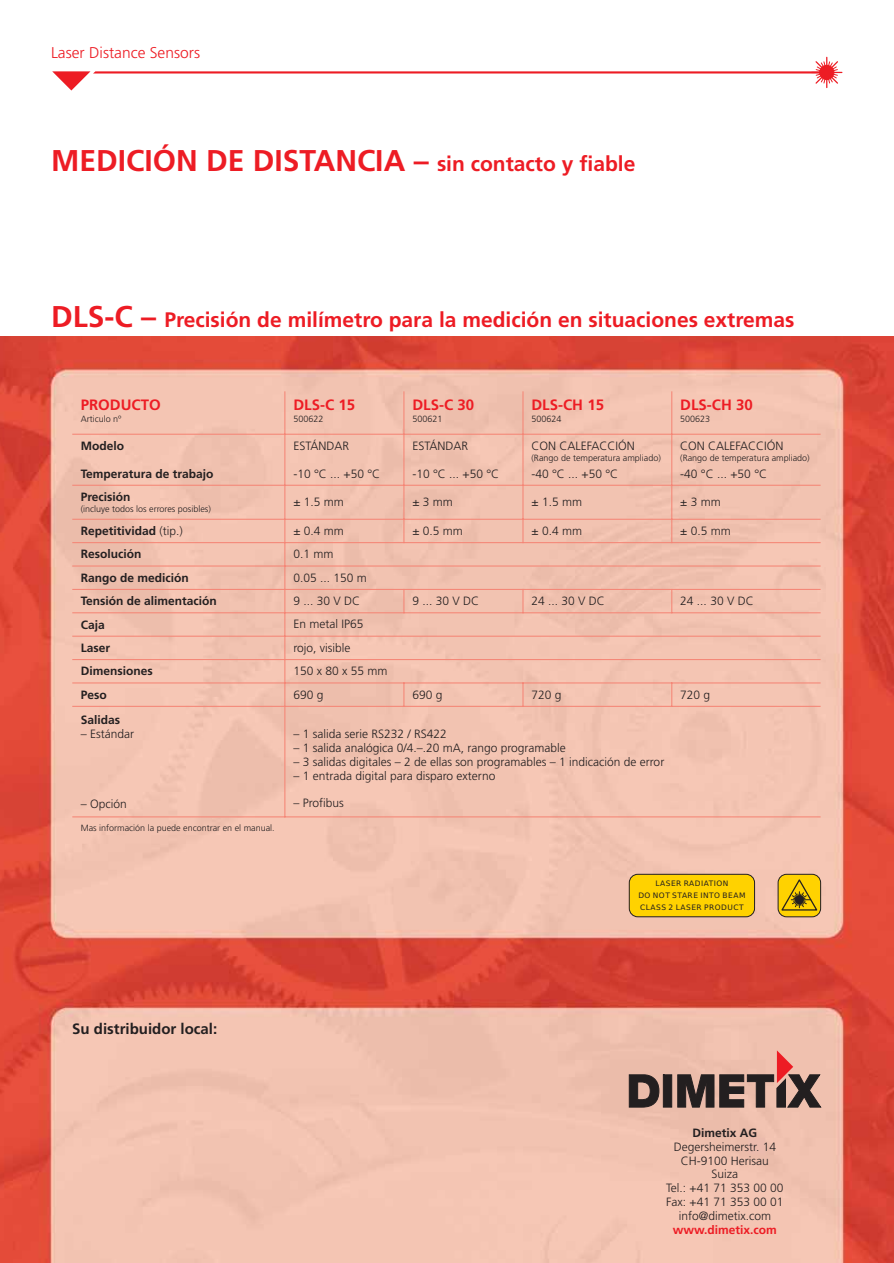
<style>
.page{position:relative;width:894px;height:1263px;background:#fff}
.page>*{position:absolute;margin:0;border:0;box-sizing:border-box;transform-origin:0 0}
.t1{font:300 30px "Frutiger LT Com";color:#ed1c24}
.t2{font:300 21px "Frutiger LT Com";color:#ed1c24}
.t3{font:300 15.6px "Frutiger LT Com";color:#ed1c24}
.t4{font:300 15px "Frutiger LT Com";color:#ed1c24}
.t5{font:300 15px "Frutiger LT Com";color:#231f20}
.t6{font:300 12px/14px "Frutiger LT Com";color:#231f20;text-align:center}
.t7{font:300 12px "Frutiger LT Com";color:#231f20}
.t8{font:300 12px "Frutiger LT Com";color:#ed1c24}
.t9{font:300 9px "Frutiger LT Com";color:#231f20}
.t10{font:300 9px "Frutiger 45";color:#231f20}
.t11{font:7.5px/12.1px "DejaVu Sans";letter-spacing:.065em;color:#231f20;text-align:center}
.s1{font-size:21px}
.s2{font-size:30px}
.s3{font-style:inherit}
</style>
<div class="page">
<img style="left:0;top:336px;width:894px;height:927px">
<svg style="left:629px;top:1075px;width:43px;height:32px"></svg>
<svg style="left:678px;top:1075px;width:36px;height:32px"></svg>
<svg style="left:720px;top:1050px;width:101px;height:57px;background:#a98177"></svg>
<svg style="left:52px;top:56px;width:791px;height:35px"></svg>
<div style="left:820px;top:65px;width:14px;height:15px;background:#ed1c24;border:1px solid #ed1c24;border-radius:50%"></div>
<div style="left:629px;top:874px;width:126px;height:43px;background:#ffd200;border-radius:8px"></div>
<div style="left:629px;top:874px;width:126px;height:43px;border:1px solid #231f20;border-radius:8px"></div>
<div style="left:778px;top:874px;width:43px;height:43px;background:#ffd200;border-radius:9px"></div>
<div style="left:778px;top:874px;width:43px;height:43px;border:1px solid #231f20;border-radius:9px"></div>
<svg style="left:780px;top:877px;width:39px;height:35px"></svg>
<div style="left:71px;top:390px;width:751px;height:428px;background:#f2c3b1"></div>
<h3 class="t3" style="left:51px;top:47px;width:151px">Laser Distance Sensors</h3>
<h1 class="t1" style="left:51px;top:149px;width:586px">MEDICIÓN DE DISTANCIA – <span class="s1">sin contacto y fiable</span></h1>
<h2 class="t2" style="left:51px;top:311px;width:745px"><span class="s2">DLS-C –</span> Precisión de milímetro para la medición en situaciones extremas</h2>
<p class="t4" style="left:81px;top:398px;width:82px">PRODUCTO</p>
<p class="t9" style="left:81px;top:415px;width:42px">Articulo nº</p>
<p class="t4" style="left:293px;top:398px;width:63px">DLS-C 15</p>
<p class="t9" style="left:293px;top:415px;width:32px">500622</p>
<p class="t4" style="left:412px;top:398px;width:63px">DLS-C 30</p>
<p class="t9" style="left:412px;top:415px;width:32px">500621</p>
<p class="t4" style="left:531px;top:398px;width:74px">DLS-CH 15</p>
<p class="t9" style="left:531px;top:415px;width:32px">500624</p>
<p class="t4" style="left:680px;top:398px;width:74px">DLS-CH 30</p>
<p class="t9" style="left:680px;top:415px;width:32px">500623</p>
<p class="t7" style="left:81px;top:441px;width:45px">Modelo</p>
<p class="t7" style="left:81px;top:469px;width:134px">Temperatura de trabajo</p>
<p class="t6" style="left:293px;top:440px;width:57px">ESTÁNDAR</p>
<p class="t6" style="left:293px;top:468px;width:88px">-10 °C ... +50 °C</p>
<p class="t6" style="left:412px;top:440px;width:57px">ESTÁNDAR</p>
<p class="t6" style="left:412px;top:468px;width:88px">-10 °C ... +50 °C</p>
<p class="t6" style="left:531px;top:440px;width:105px">CON CALEFACCIÓN</p>
<p class="t9" style="left:531px;top:455px;width:131px">(Rango de temperatura ampliado)</p>
<p class="t6" style="left:531px;top:468px;width:88px">-40 °C ... +50 °C</p>
<p class="t6" style="left:680px;top:440px;width:105px">CON CALEFACCIÓN</p>
<p class="t6" style="left:680px;top:468px;width:88px">-40 °C ... +50 °C</p>
<p class="t9" style="left:680px;top:455px;width:131px">(Rango de temperatura ampliado)</p>
<p class="t7" style="left:81px;top:492px;width:51px">Precisión</p>
<p class="t9" style="left:81px;top:506px;width:132px">(incluye todos los errores posibles)</p>
<p class="t6" style="left:293px;top:496px;width:52px">± 1.5 mm</p>
<p class="t6" style="left:412px;top:496px;width:42px">± 3 mm</p>
<p class="t6" style="left:531px;top:496px;width:52px">± 1.5 mm</p>
<p class="t6" style="left:680px;top:496px;width:42px">± 3 mm</p>
<p class="t7" style="left:81px;top:526px;width:104px">Repetitividad <span class="s3">(tip.)</span></p>
<p class="t6" style="left:293px;top:525px;width:52px">± 0.4 mm</p>
<p class="t6" style="left:412px;top:525px;width:52px">± 0.5 mm</p>
<p class="t6" style="left:531px;top:525px;width:52px">± 0.4 mm</p>
<p class="t6" style="left:680px;top:525px;width:52px">± 0.5 mm</p>
<p class="t7" style="left:81px;top:549px;width:62px">Resolución</p>
<p class="t6" style="left:293px;top:548px;width:42px">0.1 mm</p>
<p class="t7" style="left:81px;top:573px;width:109px">Rango de medición</p>
<p class="t6" style="left:293px;top:572px;width:75px">0.05 ... 150 m</p>
<p class="t7" style="left:81px;top:596px;width:138px">Tensión de alimentación</p>
<p class="t6" style="left:293px;top:595px;width:68px">9 ... 30 V DC</p>
<p class="t6" style="left:412px;top:595px;width:68px">9 ... 30 V DC</p>
<p class="t6" style="left:531px;top:595px;width:75px">24 ... 30 V DC</p>
<p class="t6" style="left:680px;top:595px;width:75px">24 ... 30 V DC</p>
<p class="t7" style="left:81px;top:620px;width:26px">Caja</p>
<p class="t6" style="left:293px;top:619px;width:71px">En metal IP65</p>
<p class="t7" style="left:81px;top:643px;width:31px">Laser</p>
<p class="t6" style="left:293px;top:642px;width:59px">rojo, visible</p>
<p class="t7" style="left:81px;top:666px;width:73px">Dimensiones</p>
<p class="t6" style="left:293px;top:665px;width:96px">150 x 80 x 55 mm</p>
<p class="t7" style="left:81px;top:690px;width:27px">Peso</p>
<p class="t6" style="left:293px;top:689px;width:32px">690 g</p>
<p class="t6" style="left:412px;top:689px;width:32px">690 g</p>
<p class="t6" style="left:531px;top:689px;width:32px">720 g</p>
<p class="t6" style="left:680px;top:689px;width:32px">720 g</p>
<p class="t7" style="left:81px;top:715px;width:41px">Salidas</p>
<p class="t6" style="left:81px;top:728px;width:55px">– Estándar</p>
<p class="t6" style="left:293px;top:728px;width:155px">– 1 salida serie RS232 / RS422</p>
<p class="t6" style="left:293px;top:742px;width:274px">– 1 salida analógica 0/4.–.20 mA, rango programable</p>
<p class="t6" style="left:293px;top:756px;width:372px">– 3 salidas digitales – 2 de ellas son programables – 1 indicación de error</p>
<p class="t6" style="left:293px;top:770px;width:204px">– 1 entrada digital para disparo externo</p>
<p class="t6" style="left:293px;top:798px;width:52px">– Profibus</p>
<p class="t6" style="left:81px;top:798px;width:47px">– Opción</p>
<p class="t10" style="left:81px;top:822px;width:195px">Mas información la puede encontrar en el manual.</p>
<p class="t5" style="left:72px;top:1023px;width:147px">Su distribuidor local:</p>
<p class="t11" style="left:638px;top:877px;width:109px">LASER RADIATION<br>DO NOT STARE INTO BEAM<br>CLASS 2 LASER PRODUCT</p>
<p class="t7" style="left:693px;top:1128px;width:66px">Dimetix AG</p>
<p class="t6" style="left:666px;top:1141px;width:119px">Degersheimerstr. 14<br>CH-9100 Herisau<br>Suiza<br>Tel.: +41 71 353 00 00<br>Fax: +41 71 353 00 01 info@dimetix.com</p>
<p class="t8" style="left:673px;top:1225px;width:106px">www.dimetix.com</p>
</div>
